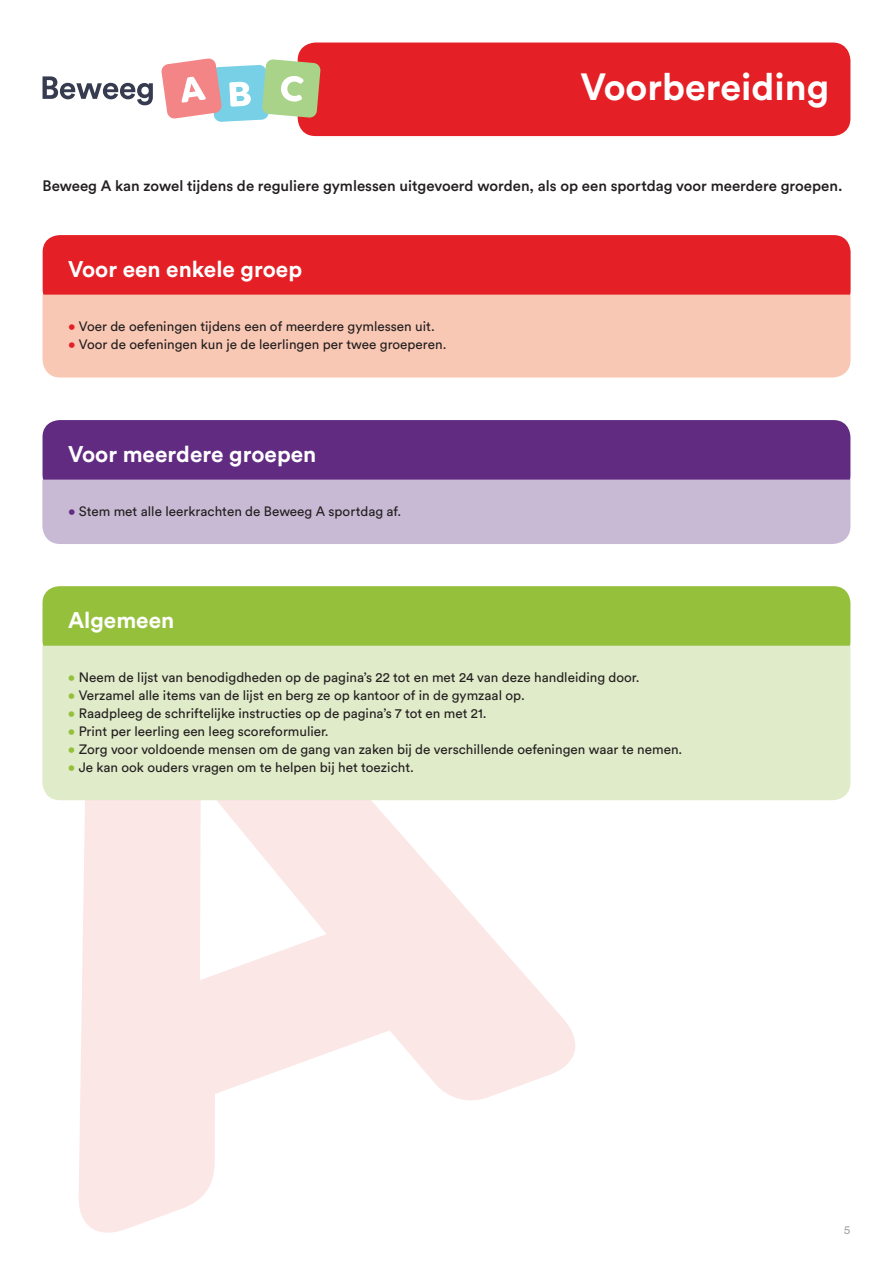
<style>
.page{position:relative;width:893px;height:1263px;background:#fff}
.page>*{position:absolute;margin:0;border:0;box-sizing:border-box;transform-origin:0 0}
.t1{font:700 37.5px "Circular Std";color:#fff}
.t2{font:700 22.5px "Circular Std";color:#fff}
.t3{font:500 15px "Circular Std";color:#231f20}
.t4{font:13.5px "Circular Std";color:#231f20}
.t5{font:12px "Circular Std";color:#a8a9ad}
.s1{color:#e41f25}
.s2{color:#612b81}
.s3{color:#95c03c}
</style>
<div class="page">
<svg style="left:78px;top:800px;width:505px;height:433px;fill:#fce7e7"></svg>
<div style="left:43px;top:586px;width:807px;height:72px;background:#95c03c;border-radius:17px"></div>
<div style="left:42px;top:646px;width:808px;height:154px;background:#e0ebc9"></div>
<div style="left:43px;top:235px;width:808px;height:72px;background:#e41f25;border-radius:17px"></div>
<div style="left:43px;top:420px;width:807px;height:72px;background:#612b81;border-radius:17px"></div>
<div style="left:43px;top:295px;width:808px;height:83px;background:#f9c8b4"></div>
<div style="left:42px;top:480px;width:808px;height:64px;background:#c8bad4"></div>
<div style="left:298px;top:43px;width:552px;height:93px;background:#e41f25;border-radius:18px"></div>
<svg style="left:43px;top:76px;width:110px;height:29px"></svg>
<svg style="left:161px;top:58px;width:160px;height:64px"></svg>
<h1 class="t1" style="left:580px;top:63px;width:250px">Voorbereiding</h1>
<p class="t3" style="left:43px;top:176px;width:801px">Beweeg A kan zowel tijdens de reguliere gymlessen uitgevoerd worden, als op een sportdag voor meerdere groepen.</p>
<h2 class="t2" style="left:68px;top:254px;width:236px">Voor een enkele groep</h2>
<p class="t4" style="left:68px;top:318px;width:368px"><span class="s1">•</span> Voer de oefeningen tijdens een of meerdere gymlessen uit.</p>
<p class="t4" style="left:68px;top:336px;width:380px"><span class="s1">•</span> Voor de oefeningen kun je de leerlingen per twee groeperen.</p>
<h2 class="t2" style="left:68px;top:439px;width:250px">Voor meerdere groepen</h2>
<p class="t4" style="left:68px;top:503px;width:335px"><span class="s2">•</span> Stem met alle leerkrachten de Beweeg A sportdag af.</p>
<h2 class="t2" style="left:68px;top:605px;width:108px">Algemeen</h2>
<p class="t4" style="left:68px;top:669px;width:573px"><span class="s3">•</span> Neem de lijst van benodigdheden op de pagina’s 22 tot en met 24 van deze handleiding door.</p>
<p class="t4" style="left:68px;top:687px;width:458px"><span class="s3">•</span> Verzamel alle items van de lijst en berg ze op kantoor of in de gymzaal op.</p>
<p class="t4" style="left:68px;top:705px;width:420px"><span class="s3">•</span> Raadpleeg de schriftelijke instructies op de pagina’s 7 tot en met 21.</p>
<p class="t4" style="left:68px;top:723px;width:262px"><span class="s3">•</span> Print per leerling een leeg scoreformulier.</p>
<p class="t4" style="left:68px;top:741px;width:616px"><span class="s3">•</span> Zorg voor voldoende mensen om de gang van zaken bij de verschillende oefeningen waar te nemen.</p>
<p class="t4" style="left:68px;top:759px;width:348px"><span class="s3">•</span> Je kan ook ouders vragen om te helpen bij het toezicht.</p>
<p class="t5" style="left:844px;top:1222px;width:8px">5</p>
</div>
